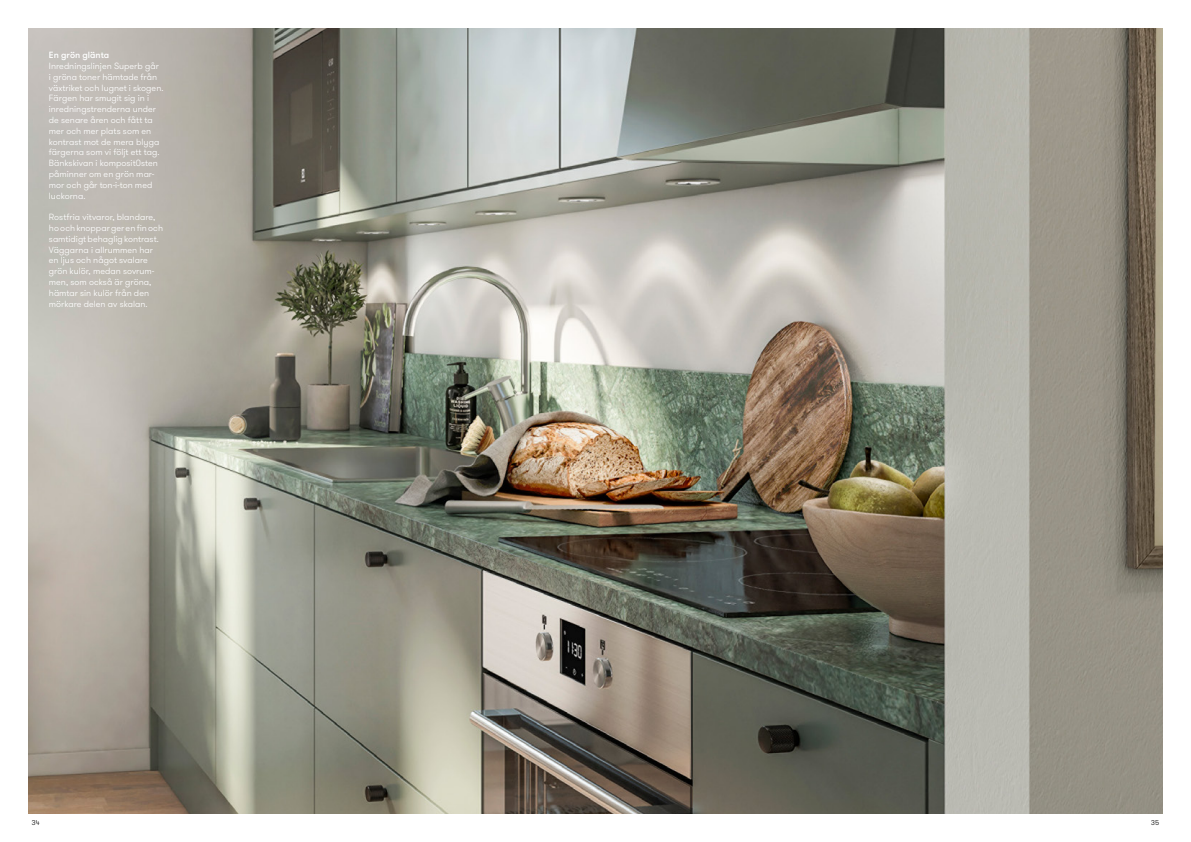
<style>
.page{position:relative;width:1191px;height:842px;background:#fff}
.page>*{position:absolute;margin:0;border:0;box-sizing:border-box;transform-origin:0 0}
.t1{font:300 9px/10.8px "GT Walsheim";color:#fff}
.t2{font:500 9px "GT Walsheim";color:#fff}
.t3{font:300 7px "GT Walsheim";color:#000}
</style>
<div class="page">
<img style="left:28px;top:28px;width:1134px;height:786px">
<p class="t2" style="left:49px;top:49px;width:62px">En grön glänta</p>
<p class="t1" style="left:49px;top:61px;width:116px">Inredningslinjen Superb går<br>i gröna toner hämtade från växtriket och lugnet i skogen.<br>Färgen har smugit sig in i inredningstrenderna under de senare åren och fått ta mer och mer plats som en kontrast mot de mera blyga färgerna som vi följt ett tag.<br>Bänkskivan i komposit0sten påminner om en grön mar&shy;mor och går ton-i-ton med luckorna.</p>
<p class="t1" style="left:49px;top:212px;width:116px">Rostfria vitvaror, blandare, ho och knoppar ger en fin och samtidigt behaglig kontrast.<br>Väggarna i allrummen har en ljus och något svalare grön kulör, medan sovrum&shy;men, som också är gröna, hämtar sin kulör från den mörkare delen av skalan.</p>
<p class="t3" style="left:32px;top:819px;width:9px">34</p>
<p class="t3" style="left:1151px;top:819px;width:9px">35</p>
</div>
